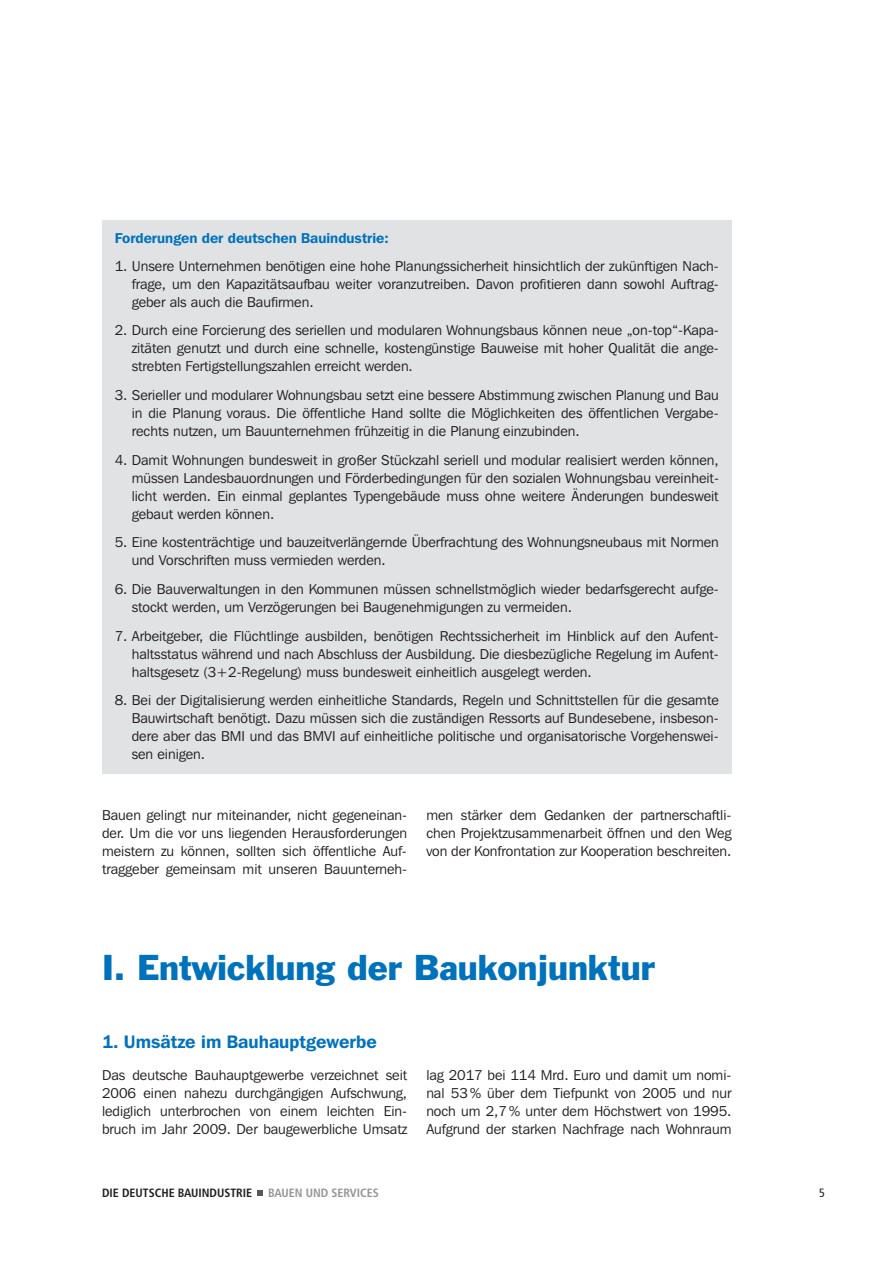
<style>
.page{position:relative;width:893px;height:1263px;background:#fff}
.page>*{position:absolute;margin:0;border:0;box-sizing:border-box;transform-origin:0 0}
.t1{font:33px "Franklin Gothic BT";color:#0072bc}
.t2{font:600 18px "Franklin Gothic IT Cby BT";color:#0072bc}
.t3{font:14.25px/18px "Franklin Gothic IT Cby BT";color:#231f20;text-align:justify}
.t4{font:600 14.25px "Franklin Gothic IT Cby BT";color:#0072bc}
.t5{font:700 condensed 12px "Frutiger";color:#231f20}
.t6{font:700 condensed 12px "Frutiger";color:#939598}
.t7{font:condensed 12px "Frutiger";color:#231f20}
</style>
<div class="page">
<div style="left:102px;top:220px;width:629px;height:554px;background:#e1e2e4"></div>
<svg style="left:258px;top:1191px;width:5px;height:5px"></svg>
<p class="t4" style="left:115px;top:233px;width:275px">Forderungen der deutschen Bauindustrie:</p>
<p class="t3" style="left:132px;top:258px;width:589px;text-indent:-17px">1. Unsere Unternehmen benötigen eine hohe Planungssicherheit hinsichtlich der zukünftigen Nach&shy;frage, um den Kapazitätsaufbau weiter voranzutreiben. Davon profitieren dann sowohl Auftrag - geber als auch die Baufirmen.</p>
<p class="t3" style="left:132px;top:323px;width:589px;text-indent:-17px">2. Durch eine Forcierung des seriellen und modularen Wohnungsbaus können neue „on-top“-Kapa&shy;zitäten genutzt und durch eine schnelle, kostengünstige Bauweise mit hoher Qualität die ange&shy;strebten Fertigstellungszahlen erreicht werden.</p>
<p class="t3" style="left:132px;top:387px;width:589px;text-indent:-17px">3. Serieller und modularer Wohnungsbau setzt eine bessere Abstimmung zwischen Planung und Bau in die Planung voraus. Die öffentliche Hand sollte die Möglichkeiten des öffentlichen Vergabe&shy;rechts nutzen, um Bauunternehmen frühzeitig in die Planung einzubinden.</p>
<p class="t3" style="left:132px;top:452px;width:589px;text-indent:-17px">4. Damit Wohnungen bundesweit in großer Stückzahl seriell und modular realisiert werden können, müssen Landesbauordnungen und Förderbedingungen für den sozialen Wohnungsbau vereinheit&shy;licht werden. Ein einmal geplantes Typengebäude muss ohne weitere Änderungen bundesweit gebaut werden können.</p>
<p class="t3" style="left:132px;top:535px;width:589px;text-indent:-17px">5. Eine kostenträchtige und bauzeitverlängernde Überfrachtung des Wohnungsneubaus mit Normen und Vorschriften muss vermieden werden.</p>
<p class="t3" style="left:132px;top:581px;width:589px;text-indent:-17px">6. Die Bauverwaltungen in den Kommunen müssen schnellstmöglich wieder bedarfsgerecht aufge&shy;stockt werden, um Verzögerungen bei Baugenehmigungen zu vermeiden.</p>
<p class="t3" style="left:132px;top:628px;width:589px;text-indent:-17px">7. Arbeitgeber, die Flüchtlinge ausbilden, benötigen Rechtssicherheit im Hinblick auf den Aufent&shy;haltsstatus während und nach Abschluss der Ausbildung. Die diesbezügliche Regelung im Aufent&shy;haltsgesetz (3+2-Regelung) muss bundesweit einheitlich ausgelegt werden.</p>
<p class="t3" style="left:132px;top:693px;width:589px;text-indent:-17px">8. Bei der Digitalisierung werden einheitliche Standards, Regeln und Schnittstellen für die gesamte Bauwirtschaft benötigt. Dazu müssen sich die zuständigen Ressorts auf Bundesebene, insbeson&shy;dere aber das BMI und das BMVI auf einheitliche politische und organisatorische Vorgehenswei&shy;sen einigen.</p>
<p class="t3" style="left:102px;top:808px;width:307px">Bauen gelingt nur miteinander, nicht gegeneinan&shy;der. Um die vor uns liegenden Herausforderungen meistern zu können, sollten sich öffentliche Auf&shy;traggeber gemeinsam mit unseren Bauunterneh-</p>
<p class="t3" style="left:426px;top:808px;width:307px">men stärker dem Gedanken der partnerschaftli&shy;chen Projektzusammenarbeit öffnen und den Weg von der Konfrontation zur Kooperation beschreiten.</p>
<h1 class="t1" style="left:102px;top:954px;width:555px">I. Entwicklung der Baukonjunktur</h1>
<p class="t2" style="left:102px;top:1035px;width:276px">1. Umsätze im Bauhauptgewerbe</p>
<p class="t3" style="left:102px;top:1068px;width:307px">Das deutsche Bauhauptgewerbe verzeichnet seit 2006 einen nahezu durchgängigen Aufschwung, lediglich unterbrochen von einem leichten Ein&shy;bruch im Jahr 2009. Der baugewerbliche Umsatz</p>
<p class="t3" style="left:426px;top:1068px;width:307px">lag 2017 bei 114 Mrd. Euro und damit um nomi&shy;nal 53 % über dem Tiefpunkt von 2005 und nur noch um 2,7 % unter dem Höchstwert von 1995.<br>Aufgrund der starken Nachfrage nach Wohnraum</p>
<p class="t5" style="left:102px;top:1188px;width:152px">DIE DEUTSCHE BAUINDUSTRIE</p>
<p class="t6" style="left:268px;top:1188px;width:112px">BAUEN UND SERVICES</p>
<p class="t7" style="left:819px;top:1188px;width:7px">5</p>
</div>
